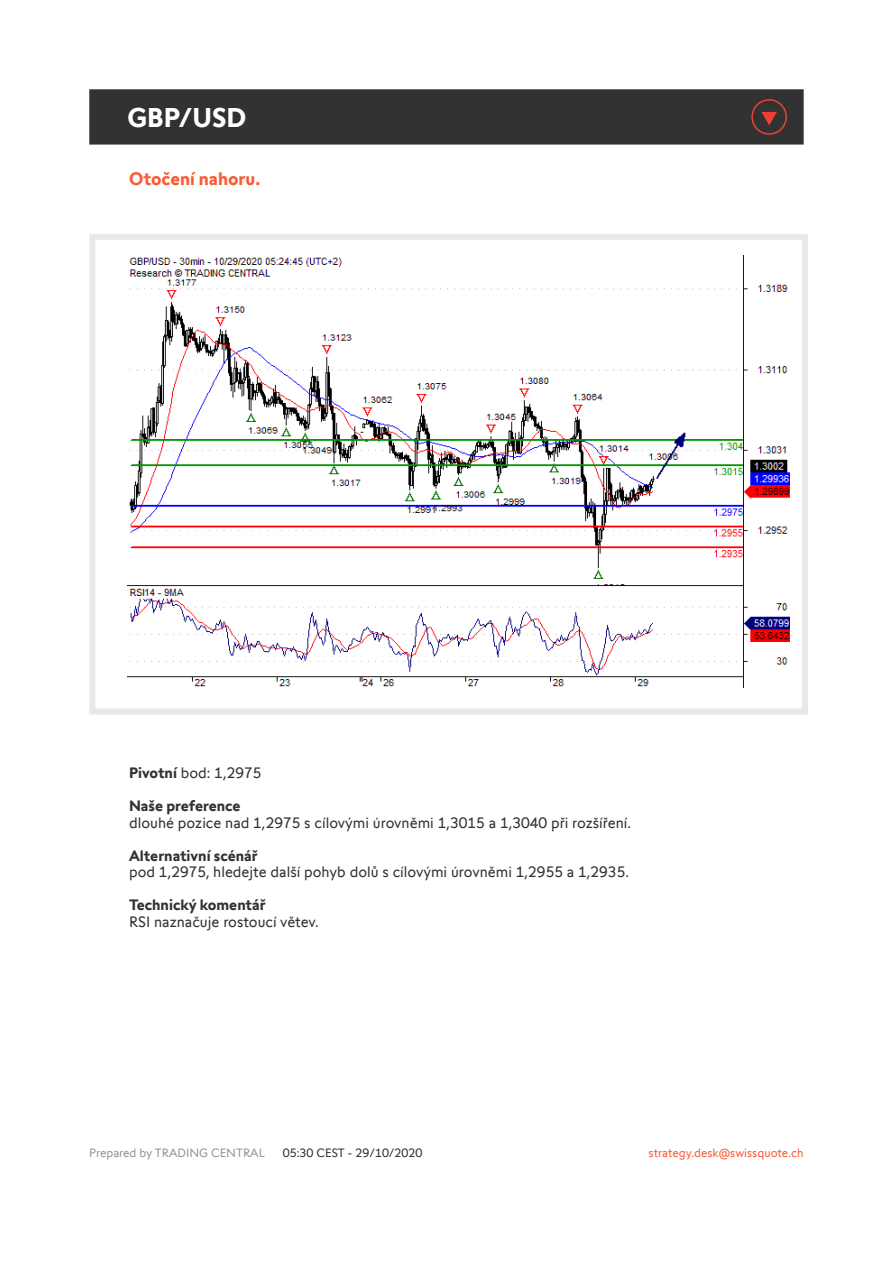
<style>
.page{position:relative;width:893px;height:1263px;background:#fff}
.page>*{position:absolute;margin:0;border:0;box-sizing:border-box;transform-origin:0 0}
.t1{font:700 27px "Swissquote CT";color:#fff}
.t2{font:700 18px "Swissquote CT";color:#fa5b35}
.t3{font:15px "Swissquote CT";color:#323232}
.t4{font:700 15px "Swissquote CT";color:#323232}
.t5{font:12px "Swissquote CT";color:#fa5b35}
.t6{font:12px "Swissquote CT";color:#939598}
.t7{font:12px "Swissquote CT";color:#323232}
.s1{font-weight:700}
</style>
<div class="page">
<div style="left:89px;top:234px;width:719px;height:480px;border:6px solid #e9e8e7"></div>
<div style="left:89px;top:89px;width:715px;height:56px;background:#323232;border:2px solid #323232"></div>
<img style="left:128px;top:255px;width:661px;height:432px">
<svg style="left:751px;top:99px;width:36px;height:36px"></svg>
<h1 class="t1" style="left:128px;top:101px;width:120px">GBP/USD</h1>
<p class="t2" style="left:129px;top:168px;width:133px">Otočení nahoru.</p>
<p class="t3" style="left:129px;top:764px;width:134px"><span class="s1">Pivotní</span> bod: 1,2975</p>
<p class="t4" style="left:129px;top:797px;width:113px">Naše preference</p>
<p class="t3" style="left:129px;top:814px;width:503px">dlouhé pozice nad 1,2975 s cílovými úrovněmi 1,3015 a 1,3040 při rozšíření.</p>
<p class="t4" style="left:129px;top:846px;width:130px">Alternativní scénář</p>
<p class="t3" style="left:129px;top:863px;width:501px">pod 1,2975, hledejte další pohyb dolů s cílovými úrovněmi 1,2955 a 1,2935.</p>
<p class="t4" style="left:129px;top:896px;width:138px">Technický komentář</p>
<p class="t3" style="left:129px;top:913px;width:191px">RSI naznačuje rostoucí větev.</p>
<p class="t6" style="left:89px;top:1145px;width:177px">Prepared by TRADING CENTRAL</p>
<p class="t7" style="left:283px;top:1145px;width:141px">05:30 CEST - 29/10/2020</p>
<p class="t5" style="left:649px;top:1145px;width:157px">strategy.desk@swissquote.ch</p>
</div>
